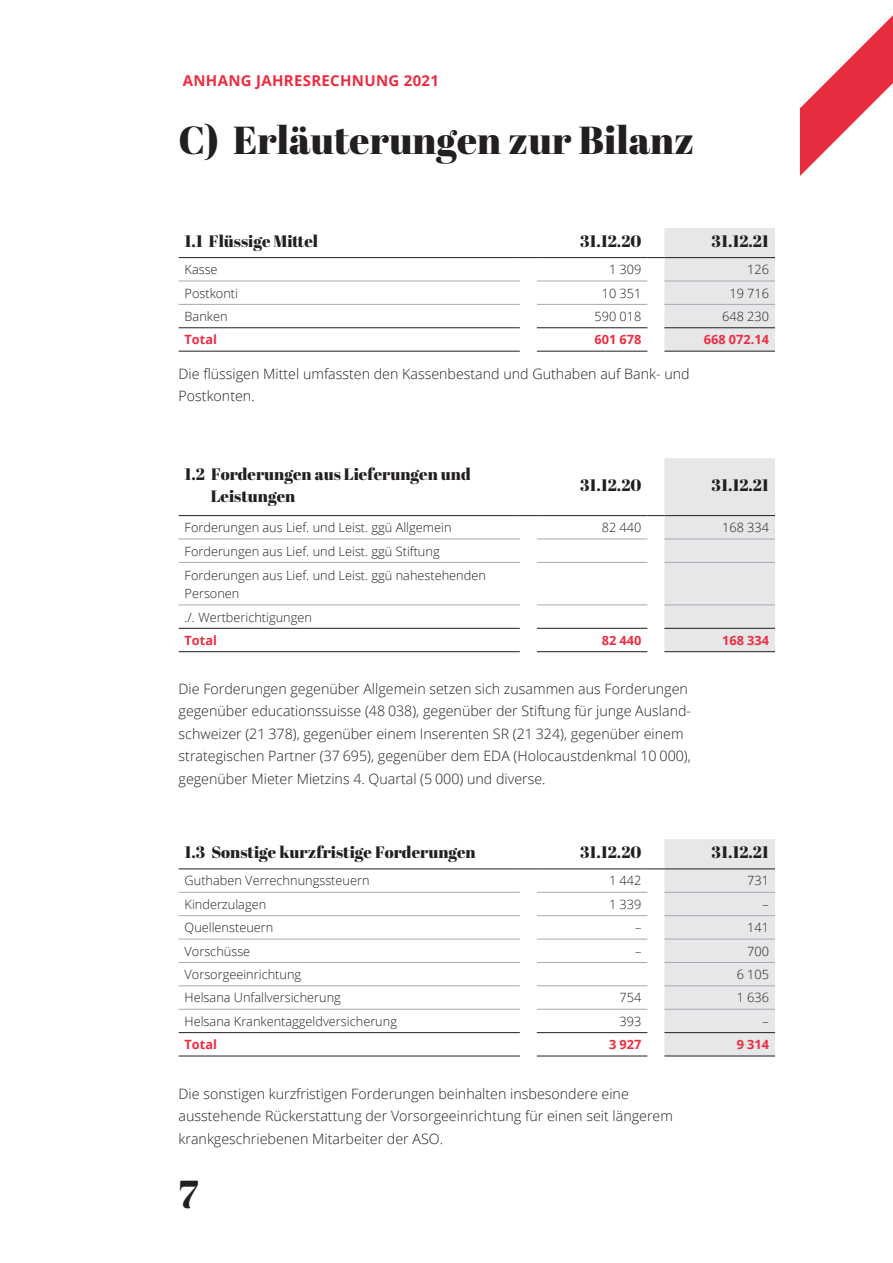
<style>
.page{position:relative;width:893px;height:1263px;background:#fff}
.page>*{position:absolute;margin:0;border:0;box-sizing:border-box;transform-origin:0 0}
.t1{font:39px "Abril Fatface";color:#231f20}
.t2{font:16.5px/22.5px "Abril Fatface";color:#231f20}
.t3{font:700 15px "Open Sans";letter-spacing:.02em;color:#ed2c41}
.t4{font:300 14.25px/22.5px "Open Sans";color:#231f20}
.t5{font:300 12.75px/24px "Open Sans";color:#231f20}
.t6{font:700 12.75px "Open Sans";color:#ed2c41}
</style>
<div class="page">
<svg style="left:800px;top:15px;width:93px;height:161px"></svg>
<hr style="left:179px;top:327px;width:341px;height:1px;background:#231f20">
<hr style="left:537px;top:327px;width:110px;height:1px;background:#231f20">
<hr style="left:179px;top:351px;width:341px;height:1px;background:#231f20">
<hr style="left:537px;top:351px;width:110px;height:1px;background:#231f20">
<hr style="left:664px;top:351px;width:111px;height:1px;background:#231f20">
<hr style="left:179px;top:281px;width:341px;height:1px;background:#a8a9ad">
<hr style="left:537px;top:281px;width:110px;height:1px;background:#a8a9ad">
<hr style="left:179px;top:304px;width:341px;height:1px;background:#a8a9ad">
<hr style="left:537px;top:304px;width:110px;height:1px;background:#a8a9ad">
<hr style="left:179px;top:257px;width:341px;height:1px;background:#231f20">
<svg style="left:520px;top:257px;width:17px;height:1px"></svg>
<hr style="left:537px;top:257px;width:110px;height:1px;background:#231f20">
<svg style="left:647px;top:228px;width:128px;height:123px;background:#e6e7e8"></svg>
<hr style="left:664px;top:257px;width:111px;height:1px;background:#231f20">
<hr style="left:179px;top:628px;width:341px;height:1px;background:#231f20">
<hr style="left:537px;top:628px;width:110px;height:1px;background:#231f20">
<hr style="left:179px;top:651px;width:341px;height:1px;background:#231f20">
<hr style="left:537px;top:651px;width:110px;height:1px;background:#231f20">
<hr style="left:179px;top:539px;width:341px;height:1px;background:#a8a9ad">
<hr style="left:537px;top:539px;width:110px;height:1px;background:#a8a9ad">
<hr style="left:179px;top:562px;width:341px;height:1px;background:#a8a9ad">
<hr style="left:537px;top:562px;width:110px;height:1px;background:#a8a9ad">
<hr style="left:179px;top:605px;width:341px;height:1px;background:#a8a9ad">
<hr style="left:537px;top:605px;width:110px;height:1px;background:#a8a9ad">
<hr style="left:179px;top:515px;width:341px;height:1px;background:#231f20">
<svg style="left:520px;top:515px;width:17px;height:1px"></svg>
<hr style="left:537px;top:515px;width:110px;height:1px;background:#231f20">
<svg style="left:647px;top:458px;width:128px;height:194px;background:#e6e7e9"></svg>
<hr style="left:664px;top:515px;width:111px;height:1px;background:#231f20">
<hr style="left:179px;top:1032px;width:341px;height:1px;background:#231f20">
<hr style="left:537px;top:1032px;width:110px;height:1px;background:#231f20">
<hr style="left:179px;top:1056px;width:341px;height:1px;background:#231f20">
<hr style="left:537px;top:1056px;width:110px;height:1px;background:#231f20">
<hr style="left:664px;top:1056px;width:111px;height:1px;background:#231f20">
<hr style="left:179px;top:892px;width:341px;height:1px;background:#a8a9ad">
<hr style="left:537px;top:892px;width:110px;height:1px;background:#a8a9ad">
<hr style="left:179px;top:915px;width:341px;height:1px;background:#a8a9ad">
<hr style="left:537px;top:915px;width:110px;height:1px;background:#a8a9ad">
<hr style="left:179px;top:939px;width:341px;height:1px;background:#a8a9ad">
<hr style="left:537px;top:939px;width:110px;height:1px;background:#a8a9ad">
<hr style="left:179px;top:962px;width:341px;height:1px;background:#a8a9ad">
<hr style="left:537px;top:962px;width:110px;height:1px;background:#a8a9ad">
<hr style="left:179px;top:985px;width:341px;height:1px;background:#a8a9ad">
<hr style="left:537px;top:985px;width:110px;height:1px;background:#a8a9ad">
<hr style="left:179px;top:1009px;width:341px;height:1px;background:#a8a9ad">
<hr style="left:537px;top:1009px;width:110px;height:1px;background:#a8a9ad">
<hr style="left:179px;top:869px;width:341px;height:1px;background:#231f20">
<svg style="left:520px;top:869px;width:17px;height:1px"></svg>
<hr style="left:537px;top:869px;width:110px;height:1px;background:#231f20">
<svg style="left:647px;top:839px;width:128px;height:217px;background:#e6e6e8"></svg>
<hr style="left:664px;top:869px;width:111px;height:1px;background:#231f20">
<p class="t3" style="left:183px;top:70px;width:258px">ANHANG JAHRESRECHNUNG 2021</p>
<h1 class="t1" style="left:179px;top:113px;width:517px">C) Erläuterungen zur Bilanz</h1>
<p class="t2" style="left:185px;top:229px;width:135px">1.1 Flüssige Mittel</p>
<p class="t2" style="left:580px;top:229px;width:63px">31.12.20</p>
<p class="t2" style="left:711px;top:229px;width:59px">31.12.21</p>
<p class="t5" style="left:185px;top:257px;width:35px">Kasse</p>
<p class="t5" style="left:609px;top:257px;width:34px">1 309</p>
<p class="t5" style="left:747px;top:257px;width:23px">126</p>
<p class="t5" style="left:185px;top:281px;width:55px">Postkonti</p>
<p class="t5" style="left:602px;top:281px;width:41px">10 351</p>
<p class="t5" style="left:729px;top:281px;width:41px">19 716</p>
<p class="t5" style="left:185px;top:304px;width:44px">Banken</p>
<p class="t5" style="left:595px;top:304px;width:48px">590 018</p>
<p class="t5" style="left:722px;top:304px;width:48px">648 230</p>
<p class="t6" style="left:185px;top:331px;width:34px">Total</p>
<p class="t6" style="left:595px;top:331px;width:48px">601 678</p>
<p class="t6" style="left:704px;top:331px;width:67px">668 072.14</p>
<p class="t4" style="left:179px;top:362px;width:513px">Die flüssigen Mittel umfassten den Kassenbestand und Guthaben auf Bank- und<br>Postkonten.</p>
<p class="t2" style="left:211px;top:462px;width:262px;text-indent:-26px">1.2 Forderungen aus Lieferungen und<br>Leistungen</p>
<p class="t2" style="left:580px;top:474px;width:63px">31.12.20</p>
<p class="t2" style="left:711px;top:474px;width:59px">31.12.21</p>
<p class="t5" style="left:185px;top:515px;width:268px">Forderungen aus Lief. und Leist. ggü Allgemein</p>
<p class="t5" style="left:602px;top:515px;width:41px">82 440</p>
<p class="t5" style="left:722px;top:515px;width:48px">168 334</p>
<p class="t5" style="left:185px;top:539px;width:303px">Forderungen aus Lief. und Leist. ggü Stiftung<br>Forderungen aus Lief. und Leist. ggü nahestehenden</p>
<p class="t5" style="left:185px;top:580px;width:129px">Personen<br>./. Wertberichtigungen</p>
<p class="t6" style="left:185px;top:631px;width:34px">Total</p>
<p class="t6" style="left:602px;top:631px;width:41px">82 440</p>
<p class="t6" style="left:722px;top:631px;width:48px">168 334</p>
<p class="t4" style="left:179px;top:677px;width:514px">Die Forderungen gegenüber Allgemein setzen sich zusammen aus Forderungen gegenüber educationssuisse (48 038), gegenüber der Stiftung für junge Ausland&shy;schweizer (21 378), gegenüber einem Inserenten SR (21 324), gegenüber einem strategischen Partner (37 695), gegenüber dem EDA (Holocaustdenkmal 10 000), gegenüber Mieter Mietzins 4. Quartal (5 000) und diverse.</p>
<p class="t2" style="left:185px;top:841px;width:293px">1.3 Sonstige kurzfristige Forderungen</p>
<p class="t2" style="left:580px;top:841px;width:63px">31.12.20</p>
<p class="t2" style="left:711px;top:841px;width:59px">31.12.21</p>
<p class="t5" style="left:185px;top:868px;width:186px">Guthaben Verrechnungssteuern</p>
<p class="t5" style="left:609px;top:868px;width:34px">1 442</p>
<p class="t5" style="left:747px;top:868px;width:23px">731</p>
<p class="t5" style="left:185px;top:892px;width:83px">Kinderzulagen</p>
<p class="t5" style="left:609px;top:892px;width:34px">1 339</p>
<p class="t5" style="left:763px;top:892px;width:8px">–</p>
<p class="t5" style="left:185px;top:915px;width:90px">Quellensteuern</p>
<p class="t5" style="left:635px;top:915px;width:8px">–</p>
<p class="t5" style="left:747px;top:915px;width:23px">141</p>
<p class="t5" style="left:185px;top:939px;width:67px">Vorschüsse</p>
<p class="t5" style="left:635px;top:939px;width:8px">–</p>
<p class="t5" style="left:747px;top:939px;width:23px">700</p>
<p class="t5" style="left:185px;top:962px;width:118px">Vorsorgeeinrichtung</p>
<p class="t5" style="left:737px;top:962px;width:34px">6 105</p>
<p class="t5" style="left:185px;top:985px;width:158px">Helsana Unfallversicherung</p>
<p class="t5" style="left:620px;top:985px;width:23px">754</p>
<p class="t5" style="left:737px;top:985px;width:34px">1 636</p>
<p class="t5" style="left:185px;top:1009px;width:214px">Helsana Krankentaggeldversicherung</p>
<p class="t5" style="left:620px;top:1009px;width:23px">393</p>
<p class="t5" style="left:763px;top:1009px;width:8px">–</p>
<p class="t6" style="left:185px;top:1035px;width:34px">Total</p>
<p class="t6" style="left:609px;top:1035px;width:34px">3 927</p>
<p class="t6" style="left:737px;top:1035px;width:34px">9 314</p>
<p class="t4" style="left:179px;top:1082px;width:496px">Die sonstigen kurzfristigen Forderungen beinhalten insbesondere eine ausstehende Rückerstattung der Vorsorgeeinrichtung für einen seit längerem krankgeschriebenen Mitarbeiter der ASO.</p>
<h1 class="t1" style="left:179px;top:1166px;width:21px">7</h1>
</div>
